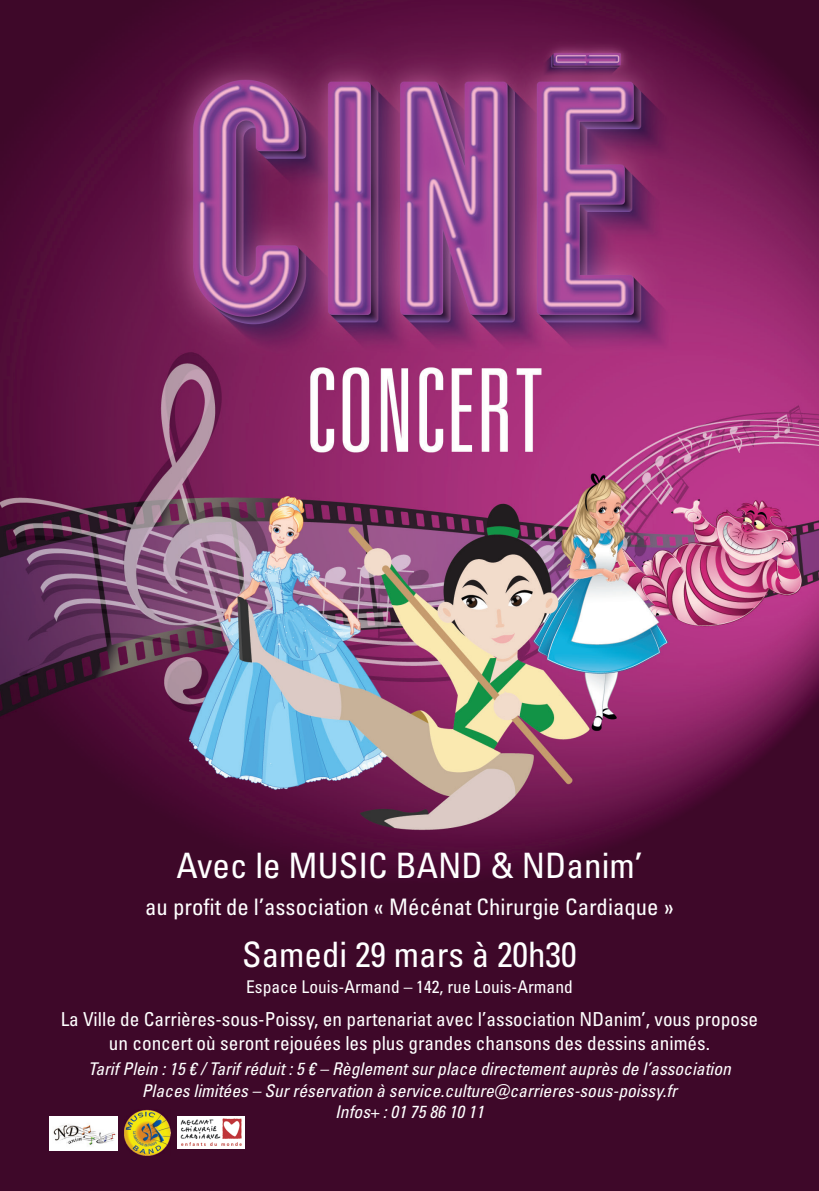
<style>
.page{position:relative;width:819px;height:1191px;background:#fff}
.page>*{position:absolute;margin:0;border:0;box-sizing:border-box;transform-origin:0 0}
.t1{font:condensed 35px "Univers LT Pro";color:#fff}
.t2{font:condensed 22.75px "Univers LT Pro";color:#fff}
.t3{font:condensed 19.25px/23.1px "Univers LT Pro";color:#fff;text-align:center}
.t4{font:italic condensed 17.5px/21px "Univers LT Pro";color:#fff;text-align:center}
.t5{font:condensed 17.5px "Univers LT Pro";color:#fff}
</style>
<div class="page">
<img style="left:0;top:0;width:819px;height:1191px">
<img style="left:50px;top:1116px;width:67px;height:34px">
<img style="left:177px;top:1116px;width:67px;height:32px">
<img style="left:124px;top:1109px;width:46px;height:46px">
<h1 class="t1" style="left:176px;top:843px;width:467px">Avec le MUSIC BAND &amp; NDanim’</h1>
<h2 class="t2" style="left:145px;top:893px;width:530px">au profit de l’association « Mécénat Chirurgie Cardiaque »</h2>
<h1 class="t1" style="left:242px;top:932px;width:336px">Samedi 29 mars à 20h30</h1>
<p class="t5" style="left:246px;top:976px;width:328px">Espace Louis-Armand – 142, rue Louis-Armand</p>
<p class="t3" style="left:61px;top:1007px;width:699px">La Ville de Carrières-sous-Poissy, en partenariat avec l’association NDanim’, vous propose un concert où seront rejouées les plus grandes chansons des dessins animés.</p>
<p class="t4" style="left:88px;top:1058px;width:644px">Tarif Plein : 15 € / Tarif réduit : 5 € – Règlement sur place directement auprès de l’association<br>Places limitées – Sur réservation à service.culture@carrieres-sous-poissy.fr<br>Infos+ : 01 75 86 10 11</p>
</div>
